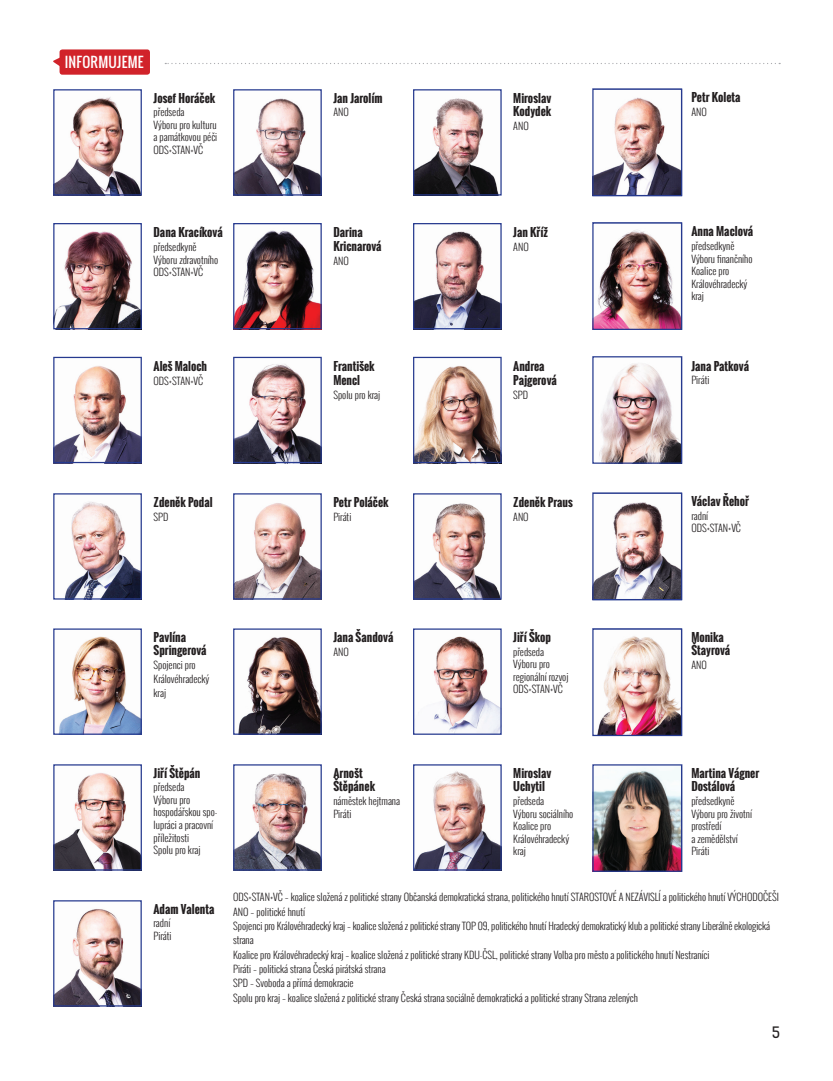
<style>
.page{position:relative;width:833px;height:1081px;background:#fff}
.page>*{position:absolute;margin:0;border:0;box-sizing:border-box;transform-origin:0 0}
.t1{font:15px "Kelson Sans";color:#231f20}
.t2{font:13.75px "Oswald";letter-spacing:.02em;color:#fff}
.t3{font:700 11.25px/13.5px "Oswald";color:#231f20}
.t4{font:300 10px/12.5px "Oswald";color:#231f20}
</style>
<div class="page">
<img style="left:235px;top:98px;width:85px;height:96px">
<div style="left:233px;top:89px;width:89px;height:107px;border:1px solid #263a8f"></div>
<img style="left:235px;top:230px;width:85px;height:97px">
<div style="left:233px;top:223px;width:89px;height:106px;border:1px solid #263a8f"></div>
<img style="left:235px;top:364px;width:85px;height:97px">
<div style="left:233px;top:357px;width:89px;height:106px;border:1px solid #263a8f"></div>
<img style="left:235px;top:503px;width:85px;height:94px">
<div style="left:233px;top:493px;width:89px;height:106px;border:1px solid #263a8f"></div>
<img style="left:238px;top:637px;width:82px;height:96px">
<div style="left:233px;top:628px;width:89px;height:107px;border:1px solid #263a8f"></div>
<img style="left:415px;top:98px;width:84px;height:96px">
<div style="left:413px;top:89px;width:88px;height:107px;border:1px solid #263a8f"></div>
<img style="left:415px;top:231px;width:84px;height:96px">
<div style="left:413px;top:223px;width:88px;height:106px;border:1px solid #263a8f"></div>
<img style="left:415px;top:366px;width:84px;height:95px">
<div style="left:413px;top:357px;width:88px;height:106px;border:1px solid #263a8f"></div>
<img style="left:415px;top:503px;width:84px;height:94px">
<div style="left:413px;top:493px;width:88px;height:106px;border:1px solid #263a8f"></div>
<img style="left:418px;top:636px;width:81px;height:97px">
<div style="left:413px;top:628px;width:88px;height:107px;border:1px solid #263a8f"></div>
<img style="left:594px;top:97px;width:86px;height:97px">
<div style="left:592px;top:89px;width:90px;height:107px;border:1px solid #263a8f"></div>
<img style="left:594px;top:230px;width:86px;height:98px">
<div style="left:592px;top:222px;width:90px;height:108px;border:1px solid #263a8f"></div>
<img style="left:599px;top:363px;width:81px;height:99px">
<div style="left:592px;top:356px;width:90px;height:108px;border:1px solid #263a8f"></div>
<img style="left:594px;top:502px;width:86px;height:96px">
<div style="left:592px;top:493px;width:90px;height:107px;border:1px solid #263a8f"></div>
<img style="left:597px;top:636px;width:83px;height:98px">
<div style="left:592px;top:628px;width:90px;height:108px;border:1px solid #263a8f"></div>
<img style="left:55px;top:97px;width:85px;height:97px">
<div style="left:53px;top:89px;width:89px;height:107px;border:1px solid #263a8f"></div>
<img style="left:55px;top:231px;width:85px;height:96px">
<div style="left:53px;top:223px;width:89px;height:106px;border:1px solid #263a8f"></div>
<img style="left:55px;top:366px;width:85px;height:95px">
<div style="left:53px;top:357px;width:89px;height:106px;border:1px solid #263a8f"></div>
<img style="left:65px;top:502px;width:75px;height:95px">
<div style="left:53px;top:493px;width:89px;height:106px;border:1px solid #263a8f"></div>
<img style="left:59px;top:636px;width:81px;height:97px">
<div style="left:53px;top:628px;width:89px;height:107px;border:1px solid #263a8f"></div>
<img style="left:235px;top:773px;width:85px;height:95px">
<div style="left:233px;top:764px;width:89px;height:106px;border:1px solid #263a8f"></div>
<img style="left:415px;top:771px;width:85px;height:97px">
<div style="left:413px;top:764px;width:89px;height:106px;border:1px solid #263a8f"></div>
<img style="left:594px;top:767px;width:86px;height:103px">
<div style="left:592px;top:764px;width:90px;height:108px;border:1px solid #263a8f"></div>
<img style="left:55px;top:773px;width:85px;height:95px">
<div style="left:53px;top:764px;width:89px;height:106px;border:1px solid #263a8f"></div>
<img style="left:55px;top:909px;width:85px;height:95px">
<div style="left:53px;top:900px;width:89px;height:106px;border:1px solid #263a8f"></div>
<svg style="left:165px;top:63px;width:615px;height:1px"></svg>
<svg style="left:53px;top:56px;width:7px;height:13px"></svg>
<div style="left:60px;top:49px;width:90px;height:26px;background:#d1232a;border-radius:3px"></div>
<h2 class="t2" style="left:65px;top:52px;width:81px">INFORMUJEME</h2>
<p class="t3" style="left:154px;top:91px;width:63px">Josef Horáček</p>
<p class="t4" style="left:154px;top:106px;width:65px">předseda<br>Výboru pro kulturu a památkovou péči<br>ODS+STAN+VČ</p>
<p class="t3" style="left:154px;top:226px;width:71px">Dana Kracíková</p>
<p class="t4" style="left:154px;top:241px;width:66px">předsedkyně<br>Výboru zdravotního<br>ODS+STAN+VČ</p>
<p class="t3" style="left:154px;top:360px;width:55px">Aleš Maloch</p>
<p class="t4" style="left:154px;top:375px;width:51px">ODS+STAN+VČ</p>
<p class="t3" style="left:153px;top:495px;width:61px">Zdeněk Podal</p>
<p class="t4" style="left:153px;top:510px;width:16px">SPD</p>
<p class="t3" style="left:333px;top:91px;width:51px">Jan Jarolím</p>
<p class="t4" style="left:333px;top:106px;width:17px">ANO</p>
<p class="t3" style="left:333px;top:226px;width:50px">Darina<br>Kricnarová</p>
<p class="t4" style="left:333px;top:254px;width:17px">ANO</p>
<p class="t3" style="left:333px;top:360px;width:43px">František<br>Mencl</p>
<p class="t4" style="left:333px;top:388px;width:48px">Spolu pro kraj</p>
<p class="t3" style="left:333px;top:495px;width:57px">Petr Poláček</p>
<p class="t4" style="left:333px;top:510px;width:19px">Piráti</p>
<p class="t3" style="left:513px;top:91px;width:39px">Miroslav<br>Kodydek</p>
<p class="t4" style="left:513px;top:119px;width:17px">ANO</p>
<p class="t3" style="left:691px;top:91px;width:51px">Petr Koleta</p>
<p class="t4" style="left:691px;top:105px;width:17px">ANO</p>
<p class="t3" style="left:513px;top:226px;width:36px">Jan Kříž</p>
<p class="t4" style="left:513px;top:241px;width:17px">ANO</p>
<p class="t3" style="left:691px;top:225px;width:63px">Anna Maclová</p>
<p class="t4" style="left:691px;top:240px;width:63px">předsedkyně<br>Výboru finančního<br>Koalice pro<br>Královéhradecký kraj</p>
<p class="t3" style="left:513px;top:360px;width:45px">Andrea<br>Pajgerová</p>
<p class="t4" style="left:513px;top:388px;width:16px">SPD</p>
<p class="t3" style="left:691px;top:359px;width:59px">Jana Patková</p>
<p class="t4" style="left:691px;top:374px;width:19px">Piráti</p>
<p class="t3" style="left:513px;top:495px;width:61px">Zdeněk Praus</p>
<p class="t4" style="left:513px;top:510px;width:17px">ANO</p>
<p class="t3" style="left:691px;top:494px;width:59px">Václav Řehoř</p>
<p class="t4" style="left:691px;top:509px;width:51px">radní<br>ODS+STAN+VČ</p>
<p class="t3" style="left:153px;top:630px;width:55px">Pavlína<br>Springerová</p>
<p class="t4" style="left:153px;top:658px;width:57px;line-height:13.8px">Spojenci pro<br>Královéhradecký kraj</p>
<p class="t3" style="left:333px;top:630px;width:61px">Jana Šandová</p>
<p class="t4" style="left:333px;top:645px;width:17px">ANO</p>
<p class="t3" style="left:513px;top:630px;width:39px">Jiří Škop</p>
<p class="t4" style="left:513px;top:645px;width:57px">předseda<br>Výboru pro regionální rozvoj<br>ODS+STAN+VČ</p>
<p class="t3" style="left:691px;top:630px;width:40px">Monika<br>Štayrová</p>
<p class="t4" style="left:691px;top:659px;width:17px">ANO</p>
<p class="t3" style="left:154px;top:766px;width:48px">Jiří Štěpán</p>
<p class="t4" style="left:154px;top:781px;width:65px">předseda<br>Výboru pro hospodářskou spo&shy;lupráci a pracovní příležitosti<br>Spolu pro kraj</p>
<p class="t3" style="left:153px;top:902px;width:62px">Adam Valenta</p>
<p class="t4" style="left:153px;top:917px;width:19px">radní<br>Piráti</p>
<p class="t3" style="left:333px;top:766px;width:43px">Arnošt<br>Štěpánek</p>
<p class="t4" style="left:333px;top:794px;width:68px">náměstek hejtmana<br>Piráti</p>
<p class="t3" style="left:513px;top:766px;width:39px">Miroslav<br>Uchytil</p>
<p class="t4" style="left:513px;top:794px;width:62px">předseda<br>Výboru sociálního<br>Koalice pro<br>Královéhradecký kraj</p>
<p class="t3" style="left:691px;top:766px;width:69px">Martina Vágner<br>Dostálová</p>
<p class="t4" style="left:691px;top:794px;width:62px">předsedkyně<br>Výboru pro životní prostředí<br>a zemědělství<br>Piráti</p>
<p class="t4" style="left:233px;top:890px;width:547px;line-height:14.4px">ODS+STAN+VČ – koalice složená z politické strany Občanská demokratická strana, politického hnutí STAROSTOVÉ A NEZÁVISLÍ a politického hnutí VÝCHODOČEŠI ANO – politické hnutí<br>Spojenci pro Královéhradecký kraj – koalice složená z politické strany TOP 09, politického hnutí Hradecký demokratický klub a politické strany Liberálně ekologická strana<br>Koalice pro Královéhradecký kraj – koalice složená z politické strany KDU-ČSL, politické strany Volba pro město a politického hnutí Nestraníci<br>Piráti – politická strana Česká pirátská strana<br>SPD – Svoboda a přímá demokracie<br>Spolu pro kraj – koalice složená z politické strany Česká strana sociálně demokratická a politické strany Strana zelených</p>
<h1 class="t1" style="left:772px;top:1023px;width:9px">5</h1>
</div>
